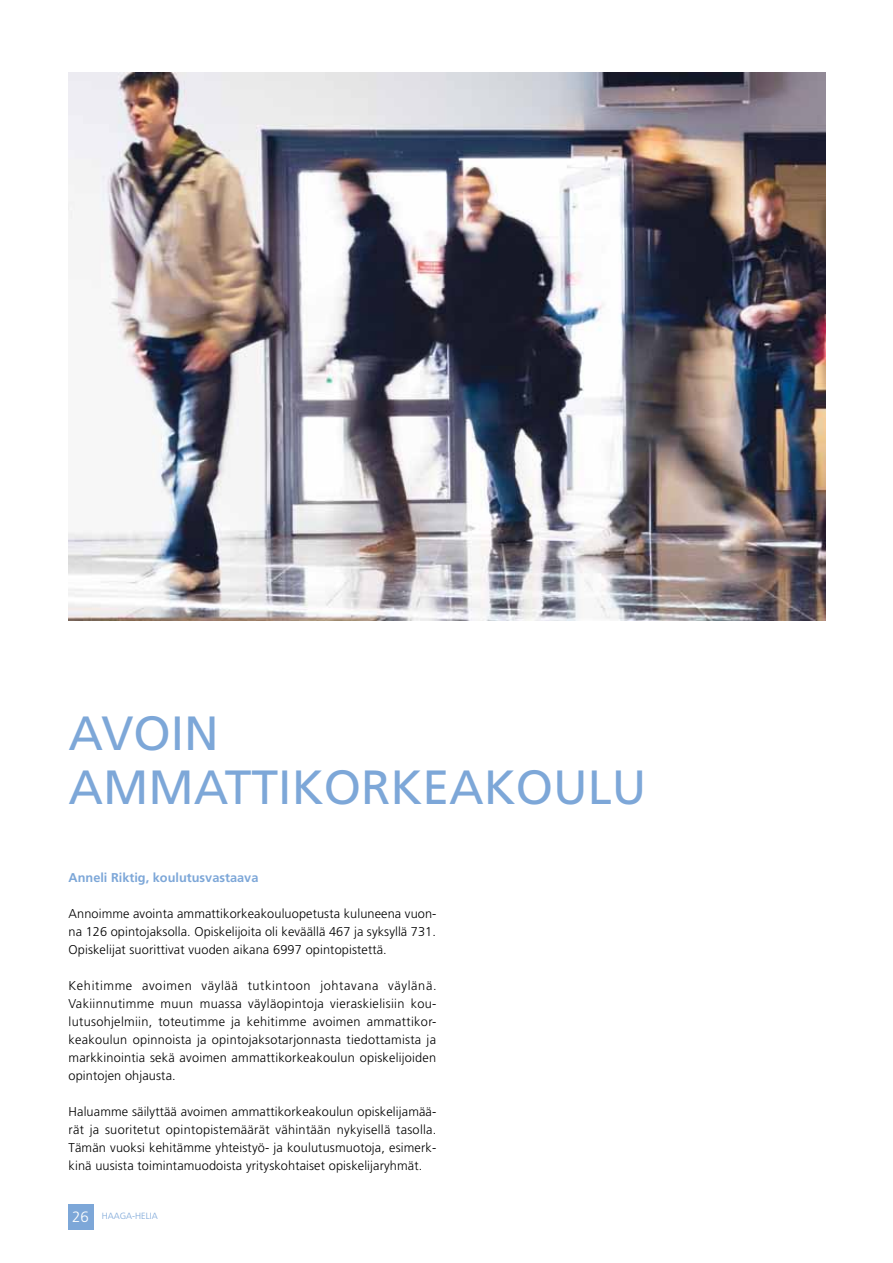
<style>
.page{position:relative;width:893px;height:1263px;background:#fff}
.page>*{position:absolute;margin:0;border:0;box-sizing:border-box;transform-origin:0 0}
.t1{font:48px/54px "Frutiger LT";color:#7da7d8}
.t2{font:300 12.75px/18px "Frutiger LT";letter-spacing:.01em;color:#000;text-align:justify}
.t3{font:700 12.75px "Frutiger LT";color:#7da7d8}
.t4{font:300 9px "Frutiger LT";color:#7da7d8}
.s1{font-size:15px;color:#fff}
</style>
<div class="page">
<div style="left:68px;top:1204px;width:26px;height:25px;background:#7da7d8"></div>
<img style="left:68px;top:72px;width:757px;height:549px">
<h1 class="t1" style="left:69px;top:706px;width:579px">AVOIN<br>AMMATTIKORKEAKOULU</h1>
<p class="t3" style="left:69px;top:870px;width:191px">Anneli Riktig, koulutusvastaava</p>
<p class="t2" style="left:69px;top:905px;width:369px">Annoimme avointa ammattikorkeakouluopetusta kuluneena vuon&shy;na 126 opintojaksolla. Opiskelijoita oli keväällä 467 ja syksyllä 731.<br>Opiskelijat suorittivat vuoden aikana 6997 opintopistettä.</p>
<p class="t2" style="left:69px;top:977px;width:369px">Kehitimme avoimen väylää tutkintoon johtavana väylänä.<br>Vakiinnutimme muun muassa väyläopintoja vieraskielisiin kou&shy;lutusohjelmiin, toteutimme ja kehitimme avoimen ammattikor&shy;keakoulun opinnoista ja opintojaksotarjonnasta tiedottamista ja markkinointia sekä avoimen ammattikorkeakoulun opiskelijoiden opintojen ohjausta.</p>
<p class="t2" style="left:69px;top:1103px;width:369px">Haluamme säilyttää avoimen ammattikorkeakoulun opiskelijamää&shy;rät ja suoritetut opintopistemäärät vähintään nykyisellä tasolla.<br>Tämän vuoksi kehitämme yhteistyö- ja koulutusmuotoja, esimerk&shy;kinä uusista toimintamuodoista yrityskohtaiset opiskelijaryhmät.</p>
<p class="t4" style="left:72px;top:1211px;width:87px"><span class="s1">26</span> HAAGA-HELIA</p>
</div>
